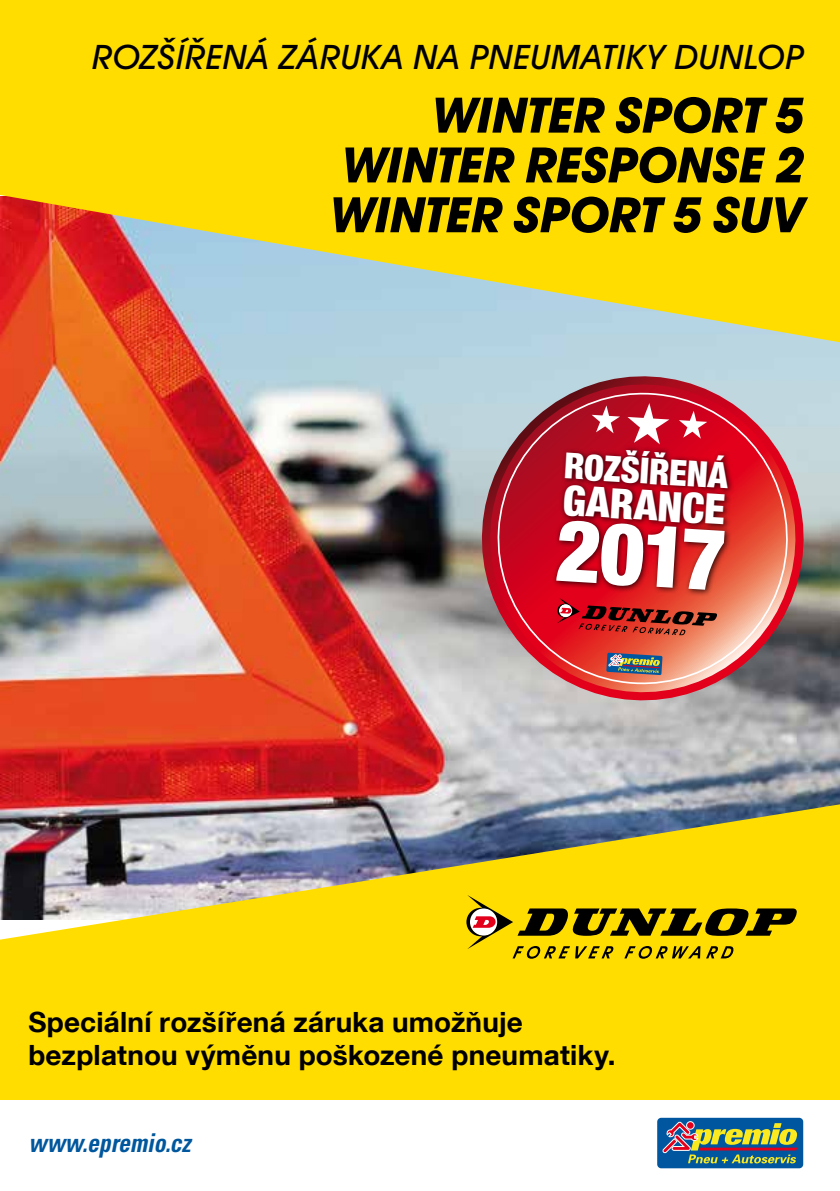
<style>
.page{position:relative;width:840px;height:1191px;background:#fff}
.page>*{position:absolute;margin:0;border:0;box-sizing:border-box;transform-origin:0 0}
.t1{font:900 condensed 86.2px "Helvetica Neue LT Com";color:#fff}
.t2{font:italic 700 52.2px/49.8px "Avant Gar Got Itc TOT";color:#000;text-align:justify}
.t3{font:900 condensed 41.6px "Helvetica Neue LT Com";color:#fff}
.t4{font:36.2px "Avant Garde Got Itc TOT Med Ita";letter-spacing:.015em;color:#000}
.t5{font:900 condensed 35.6px "Helvetica Neue LT Com";color:#fff}
.t6{font:700 27.8px/32.8px "Helvetica Neue LT Com";letter-spacing:.005em;color:#000}
.t7{font:italic 700 condensed 26px "Univers CE";color:#00579d;scale:.91 1}
</style>
<div class="page">
<img style="left:0;top:441px;width:839px;height:253px">
<div style="left:656px;top:1117px;width:146px;height:51px;background:#00579f;border-radius:4px"></div>
<svg style="left:662px;top:1121px;width:134px;height:42px"></svg>
<img style="left:0;top:694px;width:839px;height:405px">
<svg style="left:0;top:0;width:839px;height:441px;background:#eac835"></svg>
<svg style="left:462px;top:362px;width:360px;height:358px;background:#b0aaad"></svg>
<svg style="left:492px;top:387px;width:300px;height:301px;background:#b53a41"></svg>
<svg style="left:627px;top:403px;width:42px;height:41px"></svg>
<svg style="left:591px;top:405px;width:28px;height:28px"></svg>
<svg style="left:678px;top:411px;width:28px;height:28px"></svg>
<svg style="left:556px;top:598px;width:161px;height:37px;background:#b12c26"></svg>
<svg style="left:606px;top:652px;width:56px;height:23px"></svg>
<svg style="left:466px;top:895px;width:331px;height:63px;background:#b89e04"></svg>
<h3 class="t4" style="left:92px;top:36px;width:712px">ROZŠÍŘENÁ ZÁRUKA NA PNEUMATIKY DUNLOP</h3>
<h2 class="t2" style="left:328px;top:90px;width:476px;text-indent:102px">WINTER SPORT 5<br>WINTER RESPONSE 2<br>WINTER SPORT 5 SUV</h2>
<p class="t5" style="left:565px;top:445px;width:165px;rotate:3deg">Rozšířená</p>
<h3 class="t3" style="left:564px;top:476px;width:185px;rotate:3deg">GARANCE</h3>
<h1 class="t1" style="left:558px;top:499px;width:171px;rotate:3deg">2017</h1>
<p class="t6" style="left:28px;top:1005px;width:588px">Speciální rozšířená záruka umožňuje bezplatnou výměnu poškozené pneumatiky.</p>
<p class="t7" style="left:28px;top:1127px;width:180px">www.epremio.cz</p>
</div>
